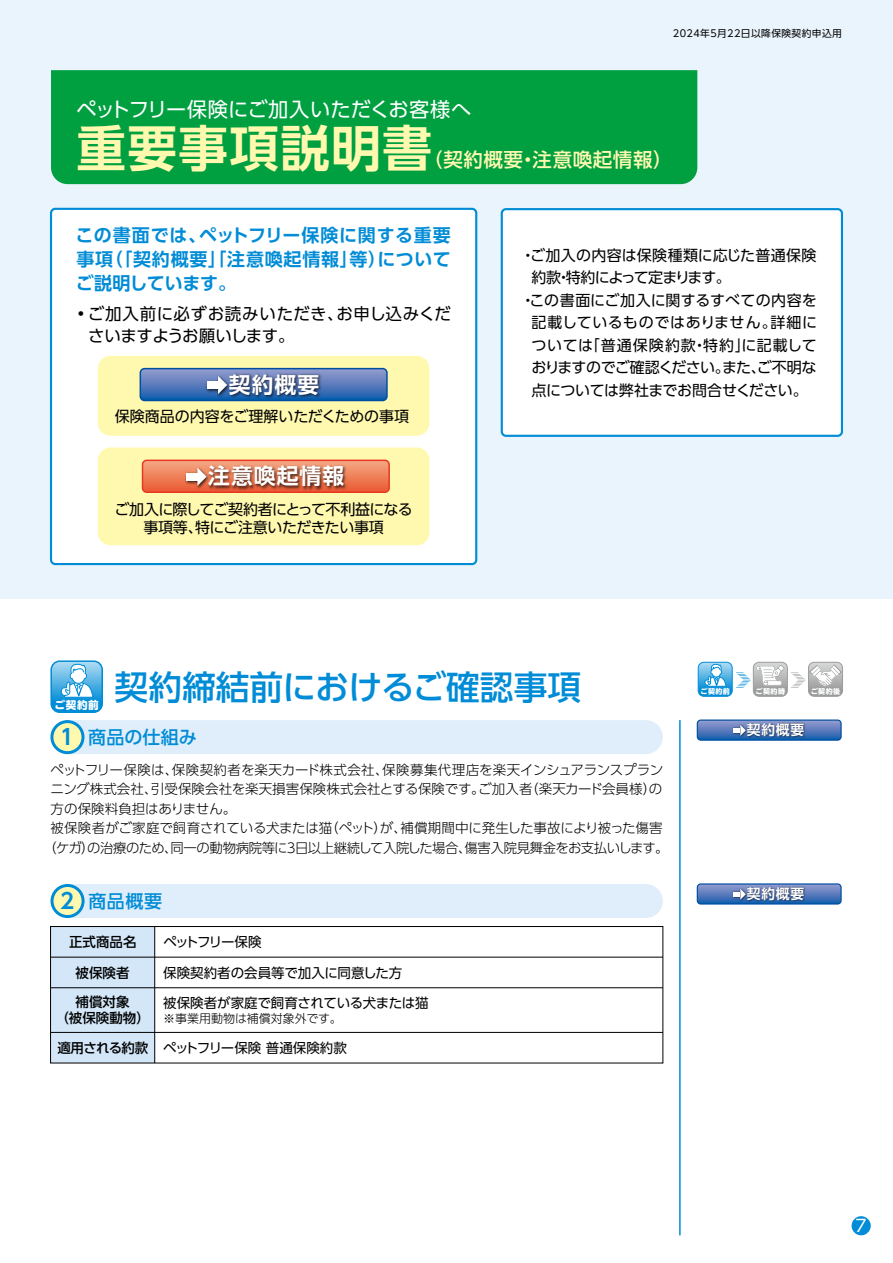
<style>
.page{position:relative;width:893px;height:1263px;background:#fff}
.page>*{position:absolute;margin:0;border:0;box-sizing:border-box;transform-origin:0 0}
.t1{font:700 49.5px "UD Shin Go Pro De";letter-spacing:.03em;color:#fff9b0}
.t2{font:500 33.75px "UD Shin Go Pro";color:#008cd6}
.t3{font:700 21.75px "UD Shin Go Pro De";letter-spacing:.05em;color:#fff}
.t4{font:20.25px "UD Shin Go Pro";color:#fff}
.t5{font:500 19.5px "UD Shin Go Pro";letter-spacing:.03em;color:#fff9b0}
.t6{font:700 18px/24px "UD Shin Go Pro De";letter-spacing:.035em;color:#008cd6;text-align:justify}
.t7{font:500 18px "UD Shin Go Pro";letter-spacing:.005em;color:#008cd6}
.t8{font:16.8px "UD Shin Go Pro";color:#fff}
.t9{font:16.5px/22.5px "UD Shin Go Pro";letter-spacing:.015em;color:#000}
.t10{font:15px/18px "UD Shin Go Pro";letter-spacing:-.035em;color:#000;text-align:center}
.t11{font:15px "UD Shin Go Pro";letter-spacing:-.045em;color:#000}
.t12{font:15px "UD Shin Go Pro";letter-spacing:.02em;color:#000}
.t13{font:15px "UD Shin Go Pro";letter-spacing:.015em;color:#000}
.t14{font:15px "UD Shin Go Pro";letter-spacing:.065em;color:#000}
.t15{font:15px "UD Shin Go Pro";letter-spacing:-.015em;color:#000}
.t16{font:15px "UD Shin Go Pro";letter-spacing:.035em;color:#000}
.t17{font:15px "UD Shin Go Pro";letter-spacing:-.075em;color:#000}
.t18{font:700 13.8px "UD Shin Go Pro De";letter-spacing:.05em;color:#fff}
.t19{font:300 13.5px "UD Shin Go Pro";letter-spacing:-.02em;color:#000}
.t20{font:300 13.5px "UD Shin Go Pro";letter-spacing:.005em;color:#000}
.t21{font:13.5px "UD Shin Go Pro";letter-spacing:-.015em;color:#000}
.t22{font:300 13.5px "UD Shin Go Pro";color:#000}
.t23{font:500 13.5px/16.2px "UD Shin Go Pro";color:#000;text-align:center}
.t24{font:13.5px "UD Shin Go Pro";letter-spacing:-.115em;color:#000}
.t25{font:300 12px "UD Shin Go Pro";color:#000}
.t26{font:800 10.65px "UD Shin M Go Pro";color:#fff}
.t27{font:9.75px "UD Shin Go Pro";letter-spacing:.04em;color:#000}
.t28{font:800 7.05px "UD Shin M Go Pro";letter-spacing:.055em;color:#fff}
.s1{font-family:"UD Shin Go Pro De";font-weight:700;font-size:21.3px}
.s2{font-weight:500}
</style>
<div class="page">
<div style="left:0;top:0;width:893px;height:598px;background:#eaf4fc"></div>
<div style="left:51px;top:926px;width:104px;height:137px;background:#d3e7f8"></div>
<div style="left:50px;top:926px;width:613px;height:137px;border:1px solid #000"></div>
<hr style="left:154px;top:926px;width:1px;height:137px;background:#000">
<hr style="left:51px;top:957px;width:612px;height:1px;background:#000">
<hr style="left:51px;top:987px;width:612px;height:1px;background:#000">
<hr style="left:51px;top:1032px;width:612px;height:1px;background:#000">
<div style="left:51px;top:884px;width:612px;height:34px;background:#dfeefa;border-radius:17px"></div>
<svg style="left:51px;top:884px;width:34px;height:34px"></svg>
<hr style="left:679px;top:720px;width:2px;height:515px;background:#008cd6">
<div style="left:51px;top:70px;width:646px;height:114px;background:#00a041"></div>
<div style="left:50px;top:720px;width:613px;height:34px;background:#dfeefa;border-radius:17px"></div>
<div style="left:753px;top:662px;width:35px;height:35px;border:1px solid #9b9c9c;border-radius:6px"></div>
<div style="left:808px;top:662px;width:35px;height:35px;border:1px solid #9b9c9c;border-radius:6px"></div>
<div style="left:698px;top:662px;width:35px;height:35px;border:1px solid #008cd6;border-radius:6px"></div>
<svg style="left:698px;top:662px;width:144px;height:34px"></svg>
<div style="left:50px;top:660px;width:53px;height:53px;border:2px solid #008cd6;border-radius:9px"></div>
<svg style="left:51px;top:660px;width:51px;height:52px;background:#5eb6e5"></svg>
<svg style="left:50px;top:720px;width:34px;height:34px"></svg>
<div style="left:697px;top:719px;width:145px;height:22px;border:1px solid #004ea2;border-radius:3px"></div>
<img style="left:731px;top:740px;width:77px;height:1px">
<svg style="left:697px;top:720px;width:144px;height:20px;background:#4b6ea7"></svg>
<div style="left:697px;top:883px;width:145px;height:21px;border:1px solid #004ea2;border-radius:3px"></div>
<img style="left:731px;top:904px;width:77px;height:1px">
<svg style="left:697px;top:884px;width:144px;height:20px;background:#4b6ea7"></svg>
<div style="left:502px;top:209px;width:340px;height:227px;background:#fff;border-radius:4px"></div>
<div style="left:501px;top:208px;width:342px;height:229px;border:2px solid #008cd6;border-radius:4px"></div>
<div style="left:51px;top:209px;width:425px;height:355px;background:#fff;border-radius:4px"></div>
<div style="left:50px;top:208px;width:427px;height:357px;border:2px solid #008cd6;border-radius:4px"></div>
<div style="left:98px;top:356px;width:331px;height:80px;background:#fff9b0;border-radius:13px"></div>
<div style="left:140px;top:368px;width:248px;height:33px;border:2px solid #004ea2;border-radius:4px"></div>
<img style="left:204px;top:400px;width:121px;height:2px">
<svg style="left:140px;top:369px;width:247px;height:31px;background:#4e70a9"></svg>
<div style="left:98px;top:447px;width:331px;height:98px;background:#fff9b0;border-radius:13px"></div>
<img style="left:184px;top:492px;width:166px;height:1px">
<svg style="left:143px;top:460px;width:246px;height:32px;background:#cb6c4d"></svg>
<div style="left:852px;top:1216px;width:19px;height:19px;background:#008cd6;border-radius:50%"></div>
<p class="t27" style="left:673px;top:25px;width:171px">2024年5月22日以降保険契約申込用</p>
<h3 class="t4" style="left:77px;top:93px;width:396px">ペットフリー保険にご加入いただくお客様へ</h3>
<h1 class="t1" style="left:77px;top:107px;width:357px">重要事項説明書</h1>
<h3 class="t5" style="left:423px;top:143px;width:251px">（契約概要・注意喚起情報）</h3>
<h3 class="t6" style="left:76px;top:223px;width:377px">この書面では、ペットフリー保険に関する重要事項（「契約概要」「注意喚起情報」等）についてご説明しています。</h3>
<p class="t9" style="left:88px;top:302px;width:364px;text-indent:-11px">• ご加入前に必ずお読みいただき、お申し込みくださいますようお願いします。</p>
<h3 class="t3" style="left:229px;top:367px;width:92px">契約概要</h3>
<p class="t15" style="left:115px;top:404px;width:296px">保険商品の内容をご理解いただくための事項</p>
<h3 class="t3" style="left:208px;top:458px;width:137px">注意喚起情報</h3>
<p class="t10" style="left:114px;top:499px;width:300px">ご加入に際してご契約者にとって不利益になる事項等、特にご注意いただきたい事項</p>
<p class="t12" style="left:520px;top:243px;width:297px">・ご加入の内容は保険種類に応じた普通保険</p>
<p class="t17" style="left:531px;top:265px;width:201px">約款・特約によって定まります。</p>
<p class="t13" style="left:520px;top:288px;width:298px">・この書面にご加入に関するすべての内容を</p>
<p class="t16" style="left:531px;top:310px;width:287px">記載しているものではありません。詳細に</p>
<p class="t14" style="left:531px;top:333px;width:287px">ついては「普通保険約款・特約」に記載して</p>
<p class="t11" style="left:531px;top:355px;width:287px">おりますのでご確認ください。また、ご不明な</p>
<p class="t10" style="left:532px;top:381px;width:278px">点については弊社までお問合せください。</p>
<p class="t26" style="left:55px;top:696px;width:46px">ご契約前</p>
<h2 class="t2" style="left:115px;top:660px;width:468px">契約締結前におけるご確認事項</h2>
<h3 class="t7" style="left:60px;top:722px;width:138px"><span class="s1">1</span> 商品の仕組み</h3>
<p class="t22" style="left:51px;top:758px;width:614px">ペットフリー保険は、保険契約者を楽天カード株式会社、保険募集代理店を楽天インシュアランスプラン</p>
<p class="t20" style="left:50px;top:778px;width:613px">ニング株式会社、引受保険会社を楽天損害保険株式会社とする保険です。ご加入者（楽天カード会員様）の</p>
<p class="t20" style="left:51px;top:797px;width:187px">方の保険料負担はありません。</p>
<p class="t19" style="left:51px;top:817px;width:614px">被保険者がご家庭で飼育されている犬または猫（ペット）が、補償期間中に発生した事故により被った傷害</p>
<p class="t19" style="left:43px;top:836px;width:627px">（ケガ）の治療のため、同一の動物病院等に3日以上継続して入院した場合、傷害入院見舞金をお支払いします。</p>
<h3 class="t7" style="left:60px;top:886px;width:103px"><span class="s1">2</span> 商品概要</h3>
<p class="t23" style="left:69px;top:933px;width:69px">正式商品名</p>
<p class="t24" style="left:163px;top:931px;width:100px">ペットフリー保険</p>
<p class="t23" style="left:76px;top:964px;width:56px">被保険者</p>
<p class="t21" style="left:163px;top:962px;width:241px">保険契約者の会員等で加入に同意した方</p>
<p class="t23" style="left:55px;top:993px;width:96px">補償対象<br>（被保険動物）</p>
<p class="t21" style="left:163px;top:992px;width:267px">被保険者が家庭で飼育されている犬または猫</p>
<p class="t25" style="left:163px;top:1008px;width:180px">※事業用動物は補償対象外です。</p>
<p class="t21" style="left:57px;top:1037px;width:291px"><span class="s2">適用される約款</span> ペットフリー保険 普通保険約款</p>
<p class="t28" style="left:700px;top:685px;width:31px">ご契約前</p>
<p class="t28" style="left:755px;top:685px;width:31px">ご契約時</p>
<p class="t28" style="left:811px;top:685px;width:31px">ご契約後</p>
<p class="t18" style="left:747px;top:719px;width:59px">契約概要</p>
<p class="t18" style="left:747px;top:883px;width:59px">契約概要</p>
<p class="t8" style="left:856px;top:1212px;width:13px">7</p>
</div>
